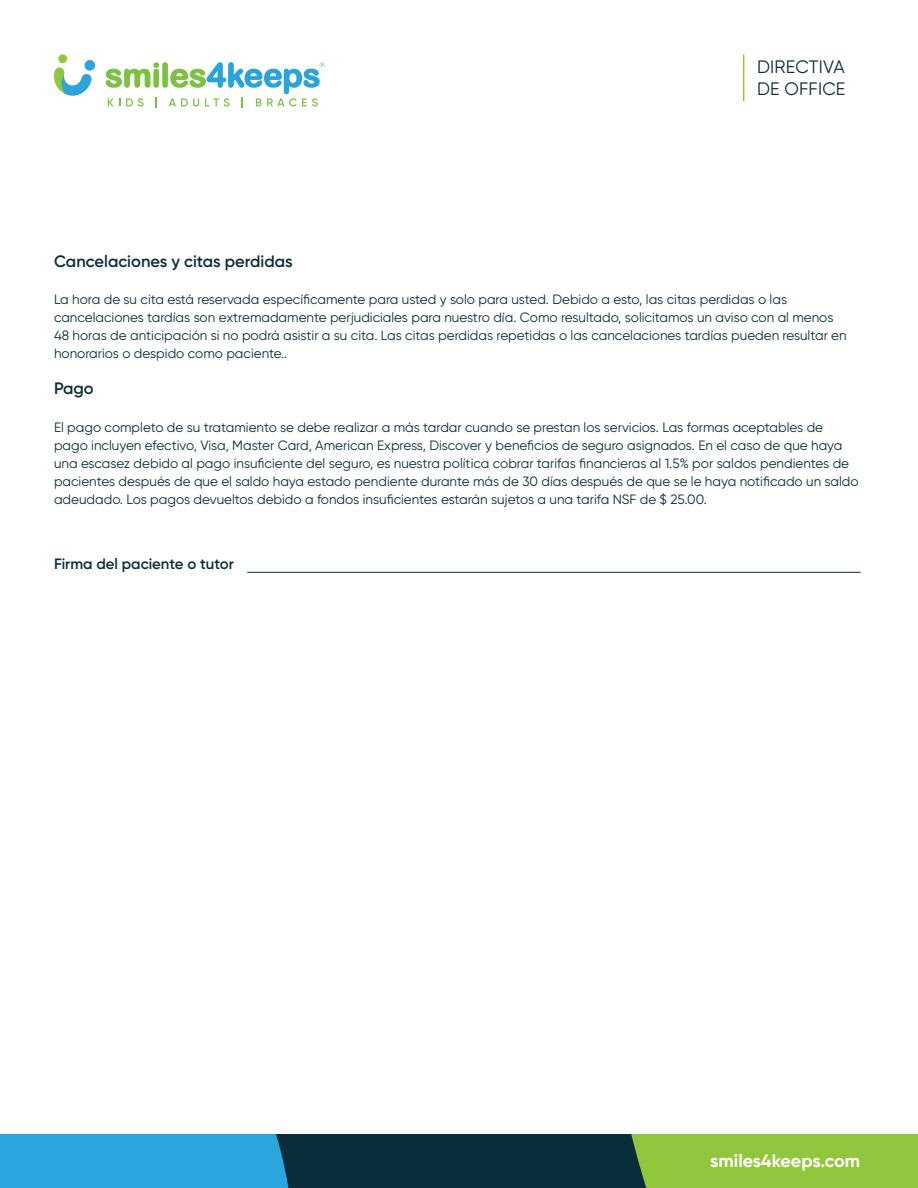
<style>
.page{position:relative;width:918px;height:1188px;background:#fff}
.page>*{position:absolute;margin:0;border:0;box-sizing:border-box;transform-origin:0 0}
.t1{font:18px/21.6px "Gilroy";letter-spacing:.01em;color:#0a2d3c}
.t2{font:700 18px "Gilroy";color:#fff}
.t3{font:600 16.5px "Gilroy";color:#0a2d3c}
.t4{font:600 15px "Gilroy";color:#0a2d3c}
.t5{font:13.5px/18px "Gilroy";color:#0a2d3c}
</style>
<div class="page">
<hr style="left:247px;top:572px;width:614px;height:1px;background:#0a2d3c">
<div style="left:0;top:1134px;width:918px;height:54px;background:#0a2d3c"></div>
<div style="left:0;top:1134px;width:289px;height:54px;background:#2ba5de"></div>
<div style="left:631px;top:1134px;width:287px;height:54px;background:#92c73d"></div>
<svg style="left:54px;top:54px;width:42px;height:42px"></svg>
<svg style="left:106px;top:62px;width:219px;height:46px"></svg>
<hr style="left:743px;top:55px;width:1px;height:46px;background:#92c73d">
<h1 class="t1" style="left:757px;top:56px;width:90px">DIRECTIVA<br>DE OFFICE</h1>
<p class="t3" style="left:54px;top:251px;width:240px">Cancelaciones y citas perdidas</p>
<p class="t5" style="left:54px;top:291px;width:794px">La hora de su cita está reservada específicamente para usted y solo para usted. Debido a esto, las citas perdidas o las cancelaciones tardías son extremadamente perjudiciales para nuestro día. Como resultado, solicitamos un aviso con al menos 48 horas de anticipación si no podrá asistir a su cita. Las citas perdidas repetidas o las cancelaciones tardías pueden resultar en honorarios o despido como paciente..</p>
<p class="t3" style="left:54px;top:378px;width:41px">Pago</p>
<p class="t5" style="left:54px;top:418px;width:806px">El pago completo de su tratamiento se debe realizar a más tardar cuando se prestan los servicios. Las formas aceptables de pago incluyen efectivo, Visa, Master Card, American Express, Discover y beneficios de seguro asignados. En el caso de que haya una escasez debido al pago insuficiente del seguro, es nuestra política cobrar tarifas financieras al 1.5% por saldos pendientes de pacientes después de que el saldo haya estado pendiente durante más de 30 días después de que se le haya notificado un saldo adeudado. Los pagos devueltos debido a fondos insuficientes estarán sujetos a una tarifa NSF de $ 25.00.</p>
<p class="t4" style="left:54px;top:554px;width:181px">Firma del paciente o tutor</p>
<h1 class="t2" style="left:710px;top:1149px;width:151px">smiles4keeps.com</h1>
</div>
